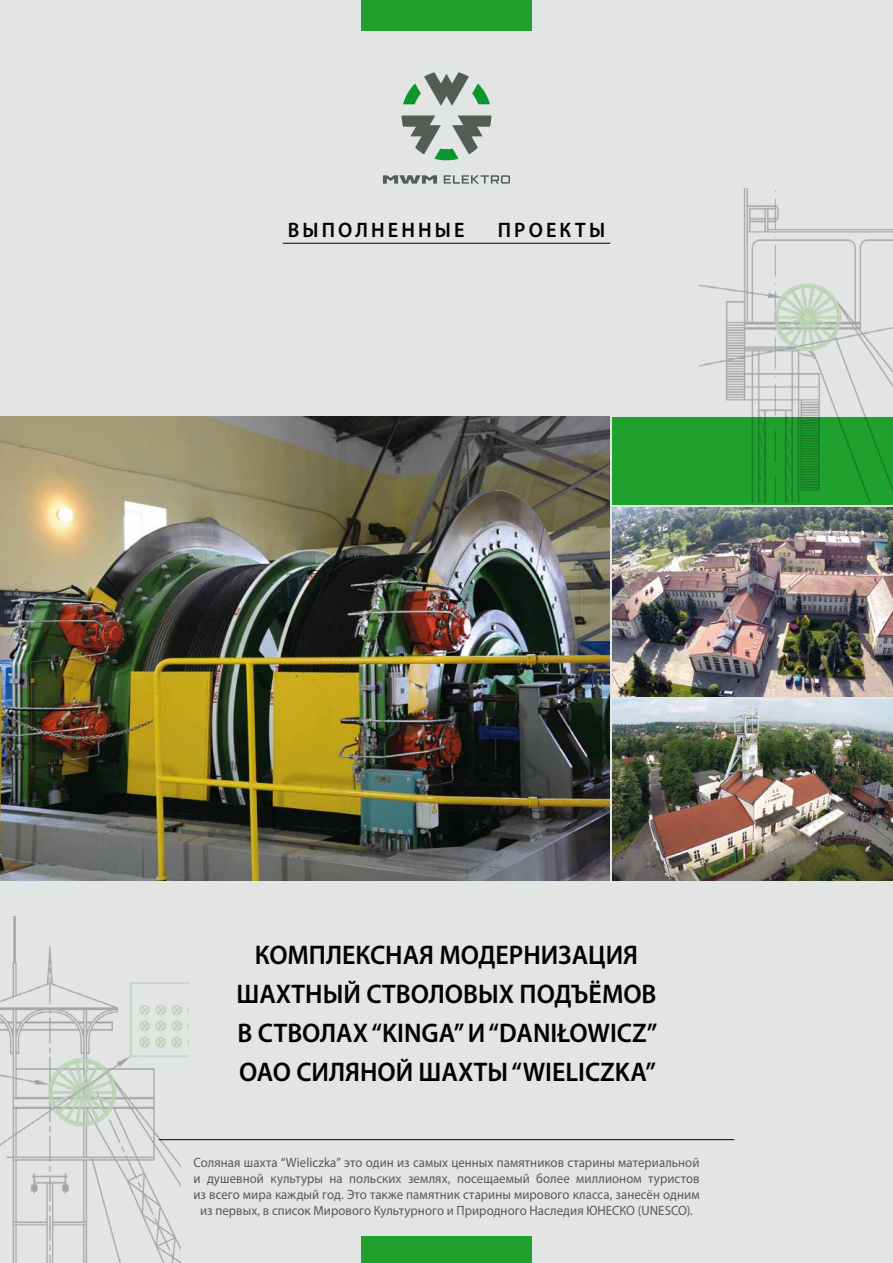
<style>
.page{position:relative;width:893px;height:1263px;background:#e3e4e4}
.page>*{position:absolute;margin:0;border:0;box-sizing:border-box;transform-origin:0 0}
.t1{font:600 27px/39px "Myriad Pro";color:#000;text-align:center;scale:.96 1}
.t2{font:600 21px "Myriad Pro";letter-spacing:.155em;color:#000;scale:.96 1}
.t3{font:13.5px/16.2px "Myriad Pro";letter-spacing:.005em;color:#58585a;text-align:center;scale:.95 1}
</style>
<div class="page">
<div style="left:361px;top:0;width:170px;height:31px;background:#1fa12e"></div>
<div style="left:612px;top:417px;width:281px;height:87px;background:#1fa12e"></div>
<img style="left:0;top:916px;width:189px;height:347px">
<img style="left:700px;top:189px;width:193px;height:314px">
<div style="left:181px;top:1102px;width:556px;height:161px;background:#e3e4e4"></div>
<img style="left:612px;top:507px;width:281px;height:189px">
<img style="left:612px;top:699px;width:281px;height:181px">
<img style="left:0;top:417px;width:610px;height:463px">
<div style="left:361px;top:1236px;width:170px;height:27px;background:#1fa12e"></div>
<hr style="left:159px;top:1139px;width:575px;height:1px;background:#000">
<hr style="left:283px;top:243px;width:327px;height:1px;background:#000">
<svg style="left:383px;top:175px;width:54px;height:9px"></svg>
<svg style="left:444px;top:175px;width:66px;height:9px"></svg>
<svg style="left:403px;top:72px;width:87px;height:34px"></svg>
<svg style="left:402px;top:115px;width:89px;height:46px"></svg>
<h2 class="t2" style="left:288px;top:217px;width:186px">ВЫПОЛНЕННЫЕ</h2>
<h2 class="t2" style="left:498px;top:217px;width:114px">ПРОЕКТЫ</h2>
<h1 class="t1" style="left:236px;top:935px;width:440px">КОМПЛЕКСНАЯ МОДЕРНИЗАЦИЯ<br>ШАХТНЫЙ СТВОЛОВЫХ ПОДЪЁМОВ<br>В СТВОЛАХ “KINGA” И “DANIŁOWICZ”<br>ОАО СИЛЯНОЙ ШАХТЫ “WIELICZKA”</h1>
<p class="t3" style="left:193px;top:1154px;width:534px">Соляная шахта “Wieliczka” это один из самых ценных памятников старины материальной и душевной культуры на польских землях, посещаемый более миллионом туристов из всего мира каждый год. Это также памятник старины мирового класса, занесён одним из первых, в список Мирового Культурного и Природного Наследия ЮНЕСКО (UNESCO).</p>
</div>
